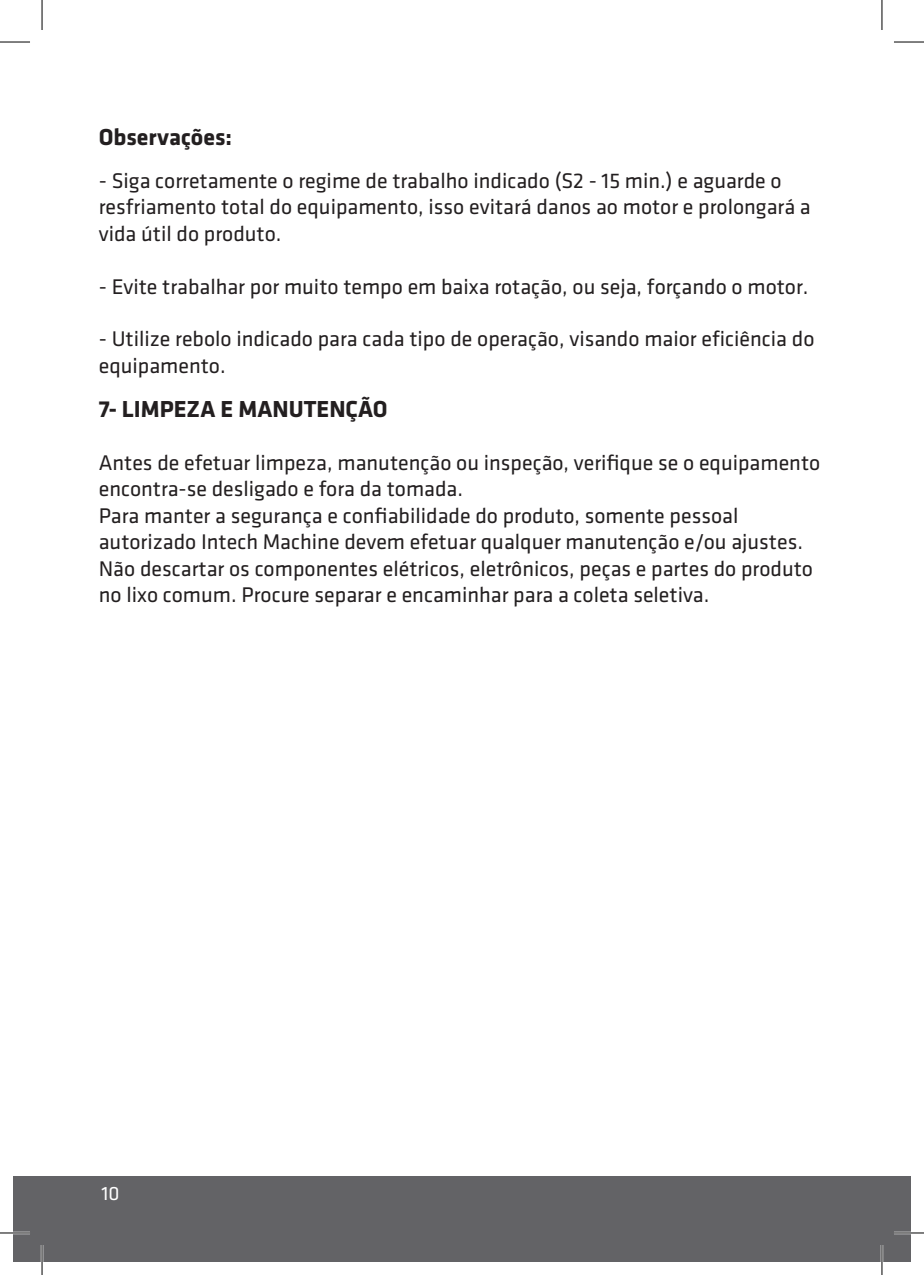
<style>
.page{position:relative;width:924px;height:1275px;background:#fff}
.page>*{position:absolute;margin:0;border:0;box-sizing:border-box;transform-origin:0 0}
.t1{font:700 24px "Klavika";color:#231f20}
.t2{font:22px/26.4px "Klavika";color:#231f20}
.t3{font:20px "Klavika";color:#fff}
</style>
<div class="page">
<div style="left:14px;top:1176px;width:895px;height:85px;background:#636366"></div>
<hr style="left:0;top:1231px;width:30px;height:3px;background:#fff">
<hr style="left:893px;top:1231px;width:30px;height:3px;background:#fff">
<hr style="left:41px;top:1245px;width:2px;height:30px;background:#fff">
<hr style="left:880px;top:1245px;width:2px;height:30px;background:#fff">
<hr style="left:0;top:42px;width:30px;height:1px;background:#000">
<hr style="left:893px;top:42px;width:30px;height:1px;background:#000">
<hr style="left:0;top:1232px;width:30px;height:1px;background:#000">
<hr style="left:893px;top:1232px;width:30px;height:1px;background:#000">
<hr style="left:42px;top:0;width:1px;height:30px;background:#000">
<hr style="left:42px;top:1245px;width:1px;height:30px;background:#000">
<hr style="left:881px;top:0;width:1px;height:30px;background:#000">
<hr style="left:881px;top:1245px;width:1px;height:30px;background:#000">
<p class="t1" style="left:99px;top:124px;width:135px">Observações:</p>
<p class="t2" style="left:99px;top:168px;width:713px">- Siga corretamente o regime de trabalho indicado (S2 - 15 min.) e aguarde o resfriamento total do equipamento, isso evitará danos ao motor e prolongará a vida útil do produto.</p>
<p class="t2" style="left:99px;top:273px;width:711px">- Evite trabalhar por muito tempo em baixa rotação, ou seja, forçando o motor.</p>
<p class="t2" style="left:99px;top:326px;width:717px">- Utilize rebolo indicado para cada tipo de operação, visando maior eficiência do equipamento.</p>
<p class="t1" style="left:99px;top:396px;width:290px">7- LIMPEZA E MANUTENÇÃO</p>
<p class="t2" style="left:99px;top:450px;width:722px">Antes de efetuar limpeza, manutenção ou inspeção, verifique se o equipamento encontra-se desligado e fora da tomada.</p>
<p class="t2" style="left:99px;top:503px;width:705px">Para manter a segurança e confiabilidade do produto, somente pessoal autorizado Intech Machine devem efetuar qualquer manutenção e/ou ajustes.</p>
<p class="t2" style="left:99px;top:555px;width:715px">Não descartar os componentes elétricos, eletrônicos, peças e partes do produto no lixo comum. Procure separar e encaminhar para a coleta seletiva.</p>
<p class="t3" style="left:102px;top:1183px;width:20px">10</p>
</div>
